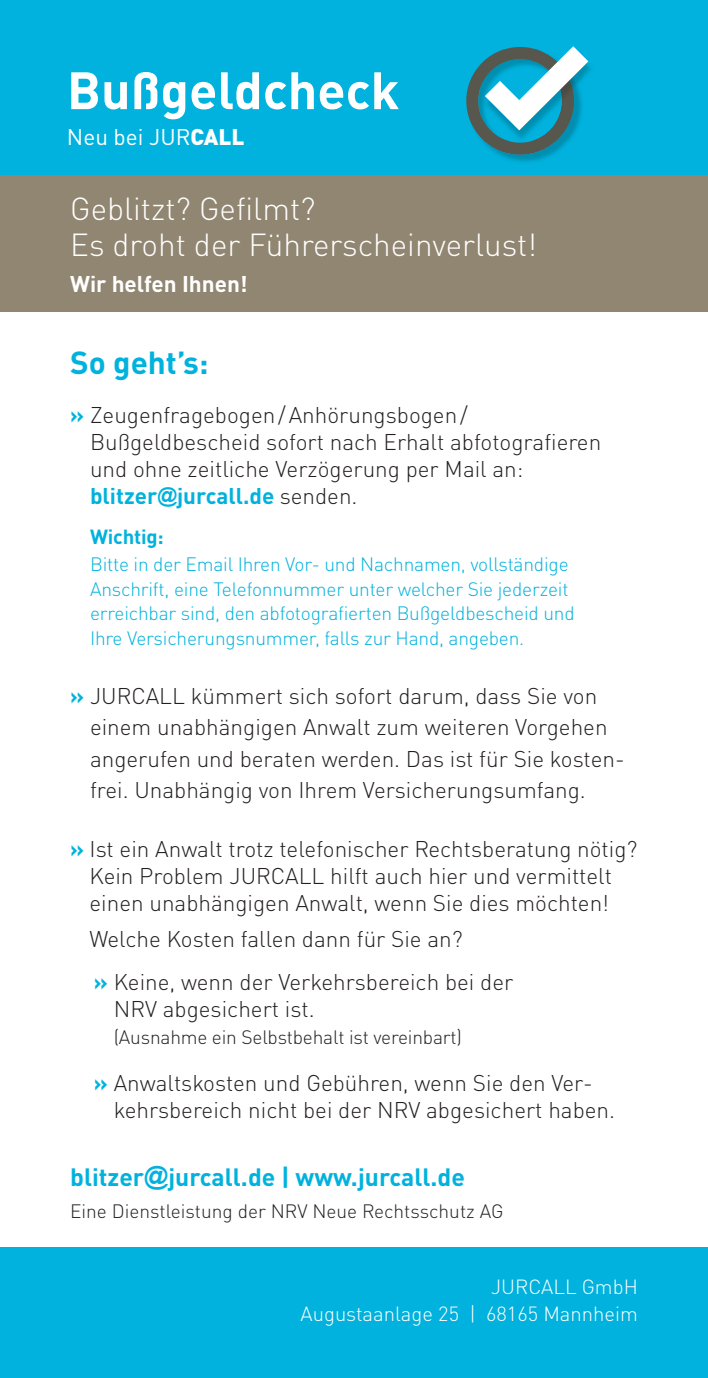
<style>
.page{position:relative;width:708px;height:1378px;background:#fff}
.page>*{position:absolute;margin:0;border:0;box-sizing:border-box;transform-origin:0 0}
.t1{font:700 51.75px "DINOT";color:#fff}
.t2{font:300 31.5px/36px "DINOT";color:#fff}
.t3{font:700 31.5px "DINOT";color:#00b2dd}
.t4{font:700 24.75px "DINOT";color:#00b2dd}
.t5{font:300 22.5px/27px "DINOT";color:#231f20}
.t6{font:700 22.5px "DINOT";color:#fff}
.t7{font:22.5px "DINOT";color:#fff}
.t8{font:300 20.25px/27px "DINOT";color:#fff;text-align:right}
.t9{font:700 20.25px "DINOT";letter-spacing:-.01em;color:#00b2dd}
.t10{font:300 19.12px/24.8px "DINOT";letter-spacing:-.01em;color:#00b2dd}
.t11{font:300 19.12px "DINOT";letter-spacing:-.01em;color:#231f20}
.s1{font-weight:900}
.s2{font-weight:700;color:#00b2dd}
.s3{font-family:"Arial";font-weight:700;font-size:20.25px;color:#00b2dd}
.s4{font-family:"Arial"}
</style>
<div class="page">
<div style="left:0;top:1247px;width:708px;height:131px;background:#00b2dd"></div>
<div style="left:0;top:174px;width:708px;height:137px;background:#918672"></div>
<div style="left:0;top:0;width:708px;height:174px;background:#00b2dd"></div>
<svg style="left:466px;top:46px;width:122px;height:109px"></svg>
<h1 class="t1" style="left:67px;top:57px;width:334px">Bußgeldcheck</h1>
<p class="t7" style="left:67px;top:123px;width:179px">Neu bei JUR<span class="s1">CALL</span></p>
<h2 class="t2" style="left:70px;top:190px;width:468px">Geblitzt? Gefilmt?<br>Es droht der Führerscheinverlust!</h2>
<p class="t6" style="left:70px;top:269px;width:179px">Wir helfen Ihnen!</p>
<h2 class="t3" style="left:70px;top:342px;width:140px">So geht’s:</h2>
<p class="t5" style="left:90px;top:401px;width:513px;text-indent:-20px"><span class="s2">»</span> Zeugenfragebogen / Anhörungsbogen / Bußgeldbescheid sofort nach Erhalt abfotografieren und ohne zeitliche Verzögerung per Mail an: <span class="s2">blitzer</span><span class="s3">@</span><span class="s2">jurcall.de</span> senden.</p>
<p class="t9" style="left:90px;top:523px;width:75px">Wichtig:</p>
<p class="t10" style="left:90px;top:551px;width:486px">Bitte in der Email Ihren Vor- und Nachnamen, vollständige Anschrift, eine Telefonnummer unter welcher Sie jederzeit erreichbar sind, den abfotografierten Bußgeldbescheid und Ihre Versicherungsnummer, falls zur Hand, angeben.</p>
<p class="t5" style="left:90px;top:679px;width:536px;line-height:31.5px;text-indent:-20px"><span class="s2">»</span> JURCALL kümmert sich sofort darum, dass Sie von einem unabhängigen Anwalt zum weiteren Vorgehen angerufen und beraten werden. Das ist für Sie kosten&shy;frei. Unabhängig von Ihrem Versicherungsumfang.</p>
<p class="t5" style="left:70px;top:835px;width:569px;text-align:center"><span class="s2">»</span> Ist ein Anwalt trotz telefonischer Rechtsberatung nötig?<br>Kein Problem JURCALL hilft auch hier und vermittelt einen unabhängigen Anwalt, wenn Sie dies möchten!</p>
<p class="t5" style="left:90px;top:917px;width:425px;line-height:42.8px">Welche Kosten fallen dann für Sie an?<br><span class="s2">»</span> Keine, wenn der Verkehrsbereich bei der</p>
<p class="t5" style="left:114px;top:994px;width:202px">NRV abgesichert ist.</p>
<p class="t11" style="left:114px;top:1025px;width:350px">(Ausnahme ein Selbstbehalt ist vereinbart)</p>
<p class="t5" style="left:114px;top:1069px;width:503px;text-indent:-20px"><span class="s2">»</span> Anwaltskosten und Gebühren, wenn Sie den Ver&shy;kehrsbereich nicht bei der NRV abgesichert haben.</p>
<p class="t4" style="left:70px;top:1161px;width:396px">blitzer<span class="s4">@</span>jurcall.de | www.jurcall.de</p>
<p class="t11" style="left:70px;top:1199px;width:435px">Eine Dienstleistung der NRV Neue Rechtsschutz AG</p>
<p class="t8" style="left:301px;top:1272px;width:339px">JURCALL GmbH<br>Augustaanlage 25 | 68165 Mannheim</p>
</div>
